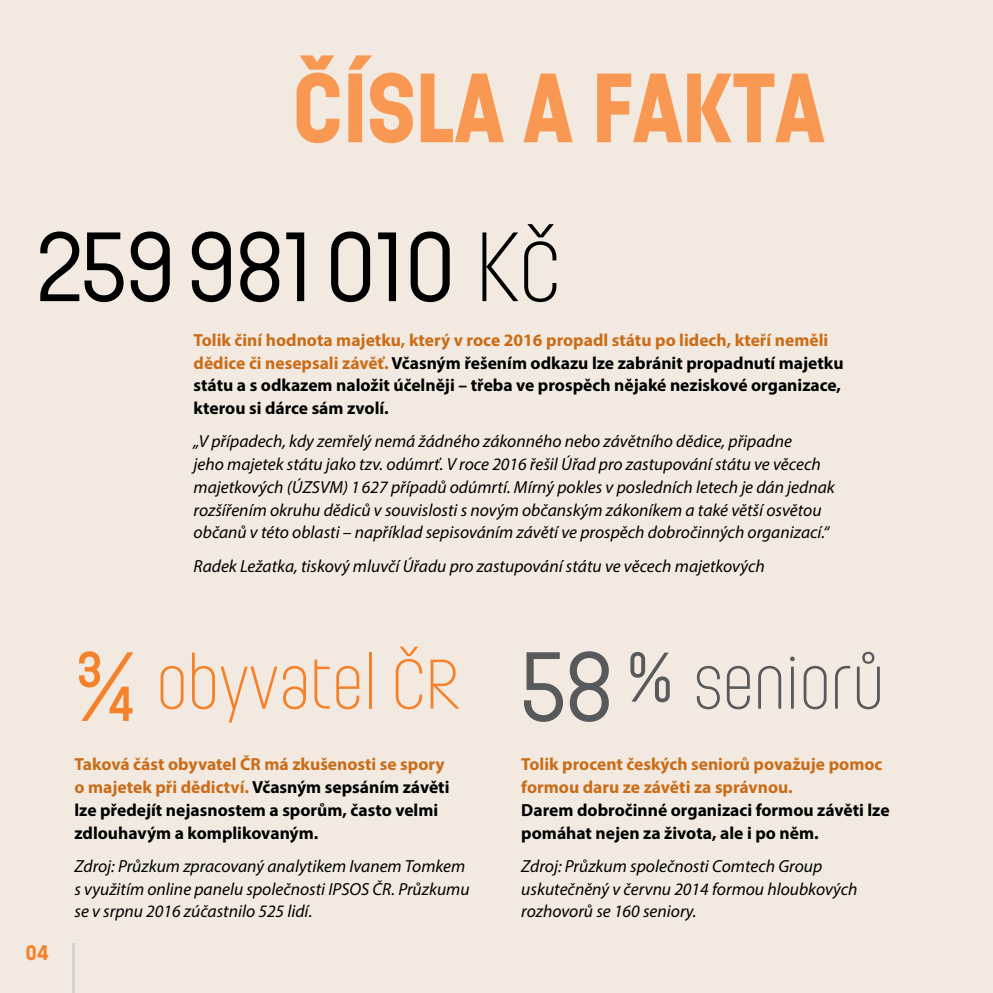
<style>
.page{position:relative;width:993px;height:993px;background:#fff}
.page>*{position:absolute;margin:0;border:0;box-sizing:border-box;transform-origin:0 0}
.t1{font:700 98px/158.7px "Ladislav";color:#f89852}
.t2{font:300 70px "Ladislav";color:#f5822b}
.t3{font:700 21px "Ladislav";color:#f5822b}
.t4{font:italic 17.5px/22.8px "Myriad Pro";color:#000}
.t5{font:700 17.5px/22.8px "Myriad Pro";color:#000}
.t6{font:700 17.5px/22.8px "Myriad Pro";color:#ca6c18}
.s1{font-weight:400;color:#000}
.s2{font-weight:300;color:#000}
.s3{color:#ca6c18}
.s4{font-weight:400;font-size:98px}
.s5{font-weight:400;font-size:98px;color:#58595b}
.s6{font-weight:400;color:#58595b}
.s7{color:#58595b}
</style>
<div class="page">
<div style="left:0;top:0;width:992px;height:992px;background:#f2eae0"></div>
<hr style="left:72px;top:943px;width:2px;height:49px;background:#d1d3d4">
<h1 class="t1" style="left:38px;top:25px;width:788px;text-indent:255px">ČÍSLA A FAKTA<br><span class="s1">259 981010</span> <span class="s2">Kč</span></h1>
<p class="t5" style="left:193px;top:328px;width:651px"><span class="s3">Tolik činí hodnota majetku, který v roce 2016 propadl státu po lidech, kteří neměli dědice či nesepsali závěť.</span> Včasným řešením odkazu lze zabránit propadnutí majetku státu a s odkazem naložit účelněji – třeba ve prospěch nějaké neziskové organizace, kterou si dárce sám zvolí.</p>
<p class="t4" style="left:193px;top:429px;width:642px">„V případech, kdy zemřelý nemá žádného zákonného nebo závětního dědice, připadne<br>jeho majetek státu jako tzv. odúmrť. V roce 2016 řešil Úřad pro zastupování státu ve věcech majetkových (ÚZSVM) 1 627 případů odúmrtí. Mírný pokles v posledních letech je dán jednak rozšířením okruhu dědiců v souvislosti s novým občanským zákoníkem a také větší osvětou občanů v této oblasti – například sepisováním závětí ve prospěch dobročinných organizací.“</p>
<p class="t4" style="left:193px;top:554px;width:572px">Radek Ležatka, tiskový mluvčí Úřadu pro zastupování státu ve věcech majetkových</p>
<p class="t3" style="left:26px;top:939px;width:25px">04</p>
<h2 class="t2" style="left:74px;top:640px;width:810px"><span class="s4">¾</span> obyvatel ČR <span class="s5">58</span> <span class="s6">%</span> <span class="s7">seniorů</span></h2>
<p class="t5" style="left:74px;top:752px;width:376px"><span class="s3">Taková část obyvatel ČR má zkušenosti se spory o majetek při dědictví.</span> Včasným sepsáním závěti lze předejít nejasnostem a sporům, často velmi zdlouhavým a komplikovaným.</p>
<p class="t4" style="left:74px;top:854px;width:396px">Zdroj: Průzkum zpracovaný analytikem Ivanem Tomkem s využitím online panelu společnosti IPSOS ČR. Průzkumu se v srpnu 2016 zúčastnilo 525 lidí.</p>
<p class="t6" style="left:521px;top:752px;width:362px">Tolik procent českých seniorů považuje pomoc formou daru ze závěti za správnou.</p>
<p class="t5" style="left:521px;top:797px;width:369px">Darem dobročinné organizaci formou závěti lze pomáhat nejen za života, ale i po něm.</p>
<p class="t4" style="left:521px;top:854px;width:338px">Zdroj: Průzkum společnosti Comtech Group uskutečněný v červnu 2014 formou hloubkových rozhovorů se 160 seniory.</p>
</div>
